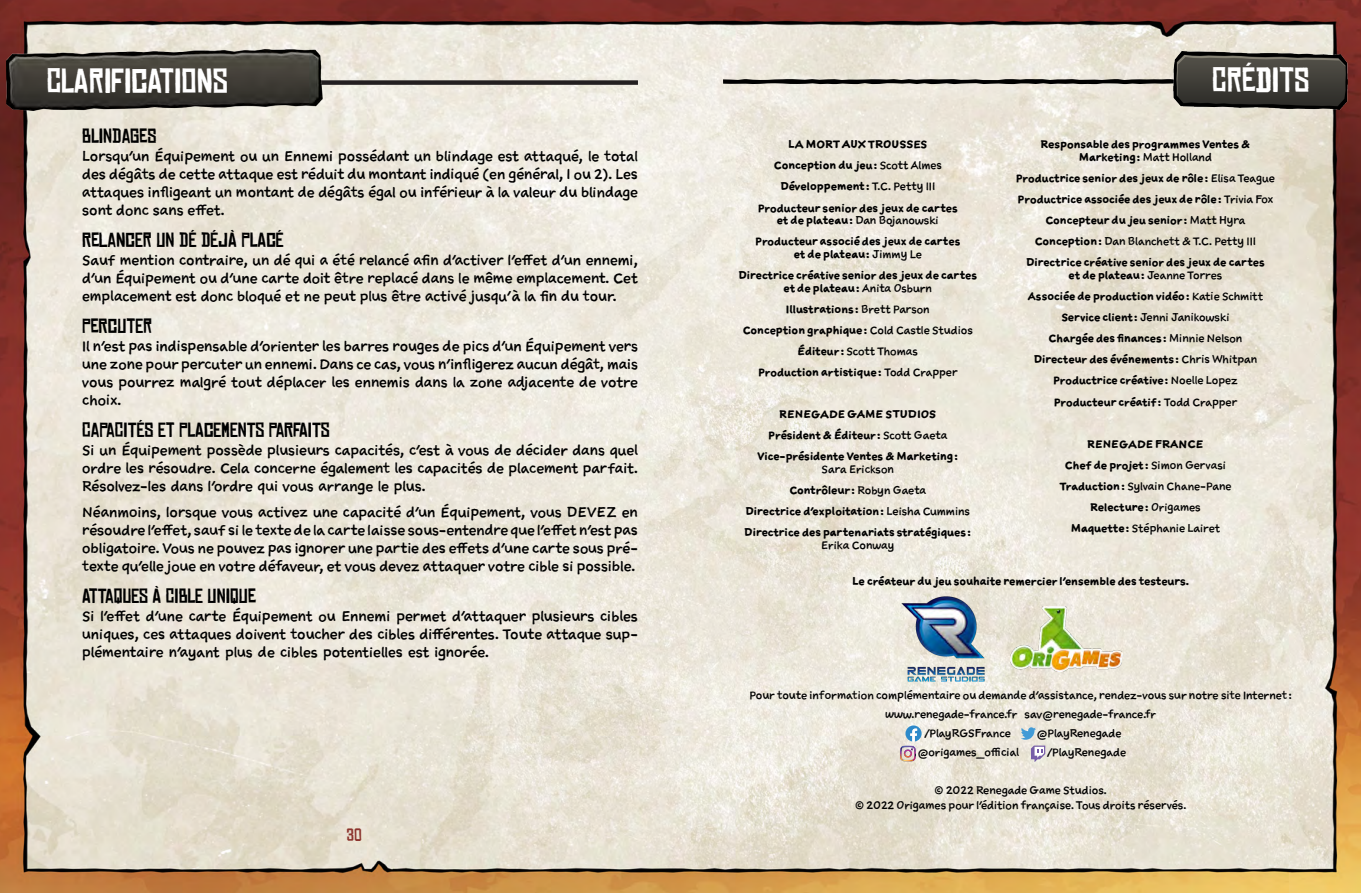
<style>
.page{position:relative;width:1361px;height:893px;background:#fff}
.page>*{position:absolute;margin:0;border:0;box-sizing:border-box;transform-origin:0 0}
.t1{font:33px "Chinese Rocks Rg";color:#fff}
.t2{font:19.5px "Chinese Rocks Rg";color:#000}
.t3{font:17.1px "Chinese Rocks Rg";color:#8c342e}
.t4{font:13.5px/18px "Sketchnote Text";color:#000;text-align:justify}
.t5{font:700 10.5px/21.1px "Sketchnote Text";color:#000;text-align:center}
.t6{font:10.5px/14.7px "Sketchnote Text";color:#000;text-align:center}
.s1{font-weight:400}
</style>
<div class="page">
<img style="left:0;top:0;width:1361px;height:893px">
<svg style="left:723px;top:79px;width:450px;height:5px;background:#252422"></svg>
<img style="left:1173px;top:51px;width:174px;height:59px">
<div style="left:81px;top:80px;width:557px;height:5px;background:#231f20"></div>
<img style="left:6px;top:50px;width:316px;height:60px">
<svg style="left:1020px;top:727px;width:16px;height:13px"></svg>
<svg style="left:1031px;top:746px;width:14px;height:16px"></svg>
<svg style="left:900px;top:725px;width:21px;height:36px"></svg>
<img style="left:900px;top:596px;width:92px;height:87px">
<img style="left:1010px;top:606px;width:113px;height:66px">
<h1 class="t1" style="left:47px;top:63px;width:183px">CLARIFICATIONS</h1>
<h2 class="t2" style="left:82px;top:125px;width:76px">BLINDAGES</h2>
<p class="t4" style="left:82px;top:147px;width:557px">Lorsqu’un Équipement ou un Ennemi possédant un blindage est attaqué, le total des dégâts de cette attaque est réduit du montant indiqué (en général, 1 ou 2). Les attaques infligeant un montant de dégâts égal ou inférieur à la valeur du blindage sont donc sans effet.</p>
<h2 class="t2" style="left:82px;top:229px;width:203px">RELANCER UN DÉ DÉJÀ PLACÉ</h2>
<p class="t4" style="left:82px;top:251px;width:557px">Sauf mention contraire, un dé qui a été relancé afin d’activer l’effet d’un ennemi, d’un Équipement ou d’une carte doit être replacé dans le même emplacement. Cet emplacement est donc bloqué et ne peut plus être activé jusqu’à la fin du tour.</p>
<h2 class="t2" style="left:82px;top:315px;width:72px">PERCUTER</h2>
<p class="t4" style="left:82px;top:337px;width:557px">Il n’est pas indispensable d’orienter les barres rouges de pics d’un Équipement vers une zone pour percuter un ennemi. Dans ce cas, vous n’infligerez aucun dégât, mais vous pourrez malgré tout déplacer les ennemis dans la zone adjacente de votre choix.</p>
<h2 class="t2" style="left:82px;top:419px;width:249px">CAPACITÉS ET PLACEMENTS PARFAITS</h2>
<p class="t4" style="left:82px;top:441px;width:557px">Si un Équipement possède plusieurs capacités, c’est à vous de décider dans quel ordre les résoudre. Cela concerne également les capacités de placement parfait.<br>Résolvez-les dans l’ordre qui vous arrange le plus.</p>
<p class="t4" style="left:82px;top:503px;width:557px">Néanmoins, lorsque vous activez une capacité d’un Équipement, vous DEVEZ en résoudre l’effet, sauf si le texte de la carte laisse sous-entendre que l’effet n’est pas obligatoire. Vous ne pouvez pas ignorer une partie des effets d’une carte sous pré&shy;texte qu’elle joue en votre défaveur, et vous devez attaquer votre cible si possible.</p>
<h2 class="t2" style="left:82px;top:585px;width:175px">ATTAQUES À CIBLE UNIQUE</h2>
<p class="t4" style="left:82px;top:607px;width:557px">Si l’effet d’une carte Équipement ou Ennemi permet d’attaquer plusieurs cibles uniques, ces attaques doivent toucher des cibles différentes. Toute attaque sup&shy;plémentaire n’ayant plus de cibles potentielles est ignorée.</p>
<p class="t3" style="left:346px;top:825px;width:17px">30</p>
<p class="t5" style="left:758px;top:134px;width:201px">LA MORT AUX TROUSSES<br>Conception du jeu: <span class="s1">Scott Almes<br></span>Développement: <span class="s1">T.C. Petty III<br></span>Producteur senior des jeux de cartes</p>
<p class="t5" style="left:755px;top:210px;width:207px">et de plateau: <span class="s1">Dan Bojanowski<br></span>Producteur associé des jeux de cartes</p>
<p class="t5" style="left:738px;top:243px;width:240px">et de plateau: <span class="s1">Jimmy Le<br></span>Directrice créative senior des jeux de cartes</p>
<p class="t5" style="left:743px;top:277px;width:232px">et de plateau: <span class="s1">Anita Osburn<br></span>Illustrations: <span class="s1">Brett Parson<br></span>Conception graphique: <span class="s1">Cold Castle Studios<br></span>Éditeur: <span class="s1">Scott Thomas<br></span>Production artistique: <span class="s1">Todd Crapper</span></p>
<p class="t5" style="left:757px;top:404px;width:202px">RENEGADE GAME STUDIOS<br>Président &amp; Éditeur: <span class="s1">Scott Gaeta<br></span>Vice-présidente Ventes &amp; Marketing:</p>
<p class="t5" style="left:744px;top:458px;width:229px"><span class="s1">Sara Erickson<br></span>Contrôleur: <span class="s1">Robyn Gaeta<br></span>Directrice d’exploitation: <span class="s1">Leisha Cummins<br></span>Directrice des partenariats stratégiques:</p>
<p class="t6" style="left:821px;top:538px;width:75px">Erika Conway</p>
<h1 class="t1" style="left:1212px;top:63px;width:73px">Crédits</h1>
<p class="t5" style="left:1040px;top:138px;width:211px;line-height:12.6px">Responsable des programmes Ventes &amp;<br>Marketing: <span class="s1">Matt Holland</span></p>
<p class="t5" style="left:1016px;top:167px;width:261px">Productrice senior des jeux de rôle: <span class="s1">Elisa Teague </span>Productrice associée des jeux de rôle: <span class="s1">Trivia Fox </span>Concepteur du jeu senior: <span class="s1">Matt Hyra </span>Conception: <span class="s1">Dan Blanchett &amp; T.C. Petty III </span>Directrice créative senior des jeux de cartes</p>
<p class="t5" style="left:1028px;top:264px;width:237px">et de plateau: <span class="s1">Jeanne Torres<br></span>Associée de production vidéo: <span class="s1">Katie Schmitt </span>Service client: <span class="s1">Jenni Janikowski<br></span>Chargée des finances: <span class="s1">Minnie Nelson </span>Directeur des événements: <span class="s1">Chris Whitpan </span>Productrice créative: <span class="s1">Noelle Lopez </span>Producteur créatif: <span class="s1">Todd Crapper</span></p>
<p class="t5" style="left:1059px;top:433px;width:173px">RENEGADE FRANCE<br>Chef de projet: <span class="s1">Simon Gervasi<br></span>Traduction: <span class="s1">Sylvain Chane-Pane<br></span>Relecture: <span class="s1">Origames<br></span>Maquette: <span class="s1">Stéphanie Lairet</span></p>
<p class="t5" style="left:852px;top:571px;width:338px">Le créateur du jeu souhaite remercier l’ensemble des testeurs.</p>
<p class="t6" style="left:749px;top:688px;width:544px">Pour toute information complémentaire ou demande d’assistance, rendez-vous sur notre site Internet:</p>
<p class="t6" style="left:885px;top:707px;width:272px">www.renegade-france.fr sav@renegade-france.fr</p>
<p class="t6" style="left:924px;top:726px;width:88px">/PlayRGSFrance</p>
<p class="t6" style="left:1037px;top:726px;width:86px">@PlayRenegade</p>
<p class="t6" style="left:917px;top:745px;width:103px">@origames_official</p>
<p class="t6" style="left:1047px;top:745px;width:80px">/PlayRenegade</p>
<p class="t6" style="left:855px;top:783px;width:333px">© 2022 Renegade Game Studios.<br>© 2022 Origames pour l’édition française. Tous droits réservés.</p>
</div>
